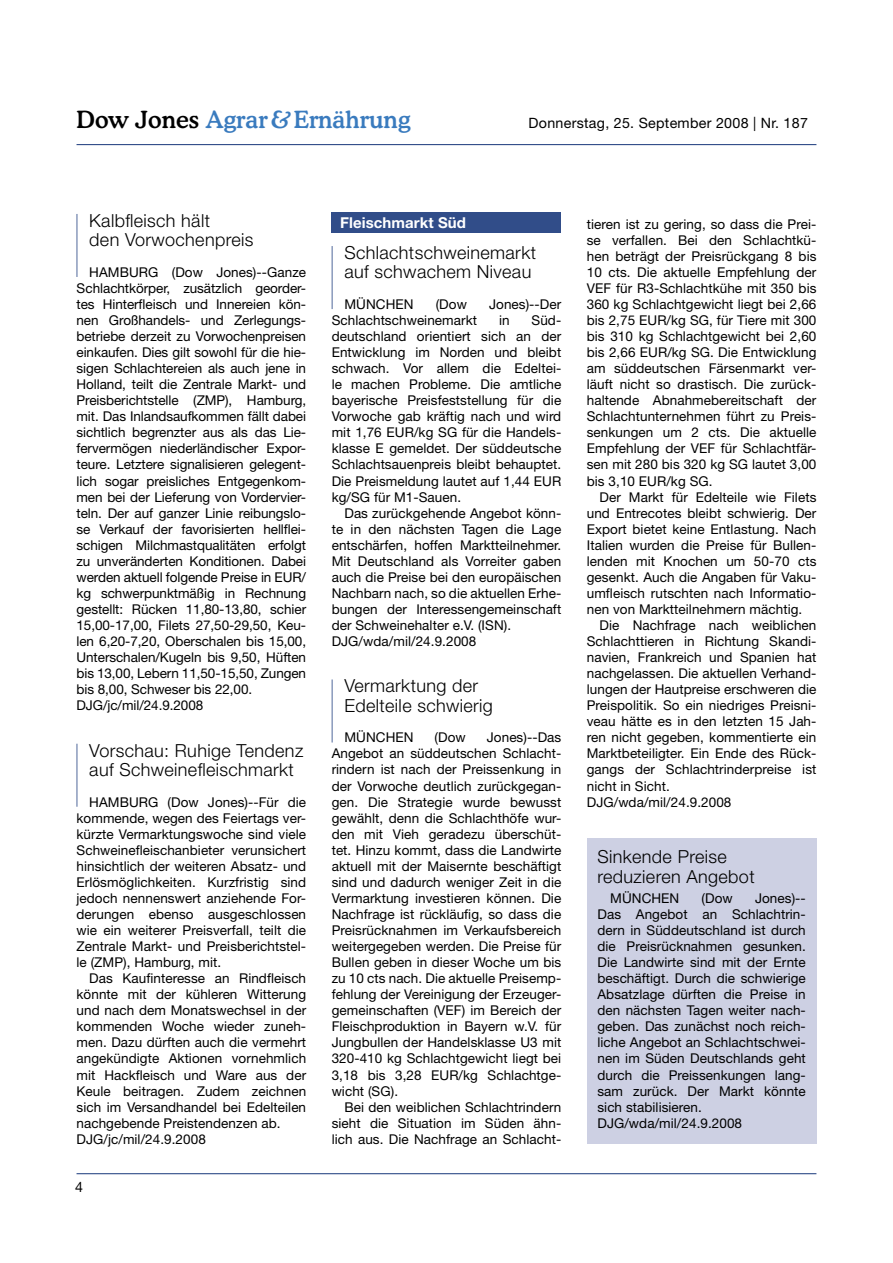
<style>
.page{position:relative;width:893px;height:1263px;background:#fff}
.page>*{position:absolute;margin:0;border:0;box-sizing:border-box;transform-origin:0 0}
.t1{font:500 23.7px "Dow Jones Cooper";color:#3a7bbe}
.t2{font:300 18px/19.5px "Helvetica Neue LT";letter-spacing:.02em;color:#000}
.t3{font:700 15px "Helvetica Neue LT";letter-spacing:.005em;color:#fff}
.t4{font:14.25px "Helvetica Neue LT";letter-spacing:.02em;color:#000}
.t5{font:13.5px/16px "Helvetica Neue LT";letter-spacing:.005em;color:#000;text-align:justify}
.s1{color:#000}
</style>
<div class="page">
<hr style="left:77px;top:1173px;width:739px;height:1px;background:#314d89">
<hr style="left:77px;top:144px;width:739px;height:1px;background:#314d89">
<div style="left:332px;top:213px;width:229px;height:20px;background:#314d89"></div>
<hr style="left:332px;top:246px;width:1px;height:63px;background:#314d89">
<hr style="left:332px;top:679px;width:1px;height:63px;background:#314d89">
<div style="left:587px;top:839px;width:229px;height:305px;background:#cdd0e3"></div>
<hr style="left:77px;top:214px;width:1px;height:63px;background:#314d89">
<hr style="left:77px;top:744px;width:1px;height:63px;background:#314d89">
<h1 class="t1" style="left:77px;top:103px;width:336px"><span class="s1">Dow Jones</span> Agrar &amp; Ernährung</h1>
<p class="t4" style="left:529px;top:114px;width:281px">Donnerstag, 25. September 2008 | Nr. 187</p>
<h2 class="t2" style="left:89px;top:210px;width:166px">Kalbfleisch hält<br>den Vorwochenpreis</h2>
<p class="t5" style="left:77px;top:264px;width:231px;text-align:left;text-indent:13px">HAMBURG (Dow Jones)--Ganze Schlachtkörper, zusätzlich georder&shy;tes Hinterfleisch und Innereien kön&shy;nen Großhandels- und Zerlegungs&shy;betriebe derzeit zu Vorwochenpreisen einkaufen. Dies gilt sowohl für die hie&shy;sigen Schlachtereien als auch jene in Holland, teilt die Zentrale Markt- und Preisberichtstelle (ZMP), Hamburg, mit. Das Inlandsaufkommen fällt dabei sichtlich begrenzter aus als das Lie&shy;fervermögen niederländischer Expor&shy;teure. Letztere signalisieren gelegent&shy;lich sogar preisliches Entgegenkom&shy;men bei der Lieferung von Vordervier&shy;teln. Der auf ganzer Linie reibungslo&shy;se Verkauf der favorisierten hellflei&shy;schigen Milchmastqualitäten erfolgt zu unveränderten Konditionen. Dabei werden aktuell folgende Preise in EUR/ kg schwerpunktmäßig in Rechnung gestellt: Rücken 11,80-13,80, schier 15,00-17,00, Filets 27,50-29,50, Keu&shy;len 6,20-7,20, Oberschalen bis 15,00, Unterschalen/Kugeln bis 9,50, Hüften bis 13,00, Lebern 11,50-15,50, Zungen bis 8,00, Schweser bis 22,00.<br>DJG/jc/mil/24.9.2008</p>
<h2 class="t2" style="left:89px;top:740px;width:216px">Vorschau: Ruhige Tendenz auf Schweinefleischmarkt</h2>
<p class="t5" style="left:77px;top:793px;width:231px;text-indent:13px">HAMBURG (Dow Jones)--Für die kommende, wegen des Feiertags ver&shy;kürzte Vermarktungswoche sind viele Schweinefleischanbieter verunsichert hinsichtlich der weiteren Absatz- und Erlösmöglichkeiten. Kurzfristig sind jedoch nennenswert anziehende For&shy;derungen ebenso ausgeschlossen wie ein weiterer Preisverfall, teilt die Zentrale Markt- und Preisberichtstel&shy;le (ZMP), Hamburg, mit.</p>
<p class="t5" style="left:77px;top:970px;width:231px;text-align:left;text-indent:13px">Das Kaufinteresse an Rindfleisch könnte mit der kühleren Witterung und nach dem Monatswechsel in der kommenden Woche wieder zuneh&shy;men. Dazu dürften auch die vermehrt angekündigte Aktionen vornehmlich mit Hackfleisch und Ware aus der Keule beitragen. Zudem zeichnen sich im Versandhandel bei Edelteilen nachgebende Preistendenzen ab.<br>DJG/jc/mil/24.9.2008</p>
<p class="t4" style="left:75px;top:1178px;width:9px">4</p>
<p class="t3" style="left:340px;top:213px;width:127px">Fleischmarkt Süd</p>
<h2 class="t2" style="left:344px;top:242px;width:193px">Schlachtschweinemarkt auf schwachem Niveau</h2>
<p class="t5" style="left:344px;top:296px;width:71px">MÜNCHEN</p>
<p class="t5" style="left:436px;top:296px;width:33px">(Dow</p>
<p class="t5" style="left:489px;top:296px;width:74px">Jones)--Der</p>
<p class="t5" style="left:332px;top:312px;width:147px">Schlachtschweinemarkt</p>
<p class="t5" style="left:499px;top:312px;width:12px">in</p>
<p class="t5" style="left:332px;top:312px;width:231px;text-indent:200px">Süd&shy;deutschland orientiert sich an der Entwicklung im Norden und bleibt schwach. Vor allem die Edeltei&shy;le machen Probleme. Die amtliche bayerische Preisfeststellung für die Vorwoche gab kräftig nach und wird mit 1,76 EUR/kg SG für die Handels&shy;klasse E gemeldet. Der süddeutsche Schlachtsauenpreis bleibt behauptet.<br>Die Preismeldung lautet auf 1,44 EUR kg/SG für M1-Sauen.</p>
<p class="t5" style="left:332px;top:505px;width:231px;text-align:left;text-indent:13px">Das zurückgehende Angebot könn&shy;te in den nächsten Tagen die Lage entschärfen, hoffen Marktteilnehmer.<br>Mit Deutschland als Vorreiter gaben auch die Preise bei den europäischen Nachbarn nach, so die aktuellen Erhe&shy;bungen der Interessengemeinschaft der Schweinehalter e.V. (ISN).<br>DJG/wda/mil/24.9.2008</p>
<h2 class="t2" style="left:344px;top:676px;width:150px">Vermarktung der<br>Edelteile schwierig</h2>
<p class="t5" style="left:344px;top:729px;width:71px">MÜNCHEN</p>
<p class="t5" style="left:435px;top:729px;width:33px">(Dow</p>
<p class="t5" style="left:332px;top:729px;width:231px;text-indent:155px">Jones)--Das Angebot an süddeutschen Schlacht&shy;rindern ist nach der Preissenkung in der Vorwoche deutlich zurückgegan&shy;gen. Die Strategie wurde bewusst gewählt, denn die Schlachthöfe wur&shy;den mit Vieh geradezu überschüt&shy;tet. Hinzu kommt, dass die Landwirte aktuell mit der Maisernte beschäftigt sind und dadurch weniger Zeit in die Vermarktung investieren können. Die Nachfrage ist rückläufig, so dass die Preisrücknahmen im Verkaufsbereich weitergegeben werden. Die Preise für Bullen geben in dieser Woche um bis zu 10 cts nach. Die aktuelle Preisemp&shy;fehlung der Vereinigung der Erzeuger&shy;gemeinschaften (VEF) im Bereich der Fleischproduktion in Bayern w.V. für Jungbullen der Handelsklasse U3 mit 320-410 kg Schlachtgewicht liegt bei 3,18 bis 3,28 EUR/kg Schlachtge&shy;wicht (SG).</p>
<p class="t5" style="left:332px;top:1098px;width:231px;text-indent:13px">Bei den weiblichen Schlachtrindern sieht die Situation im Süden ähn&shy;lich aus. Die Nachfrage an Schlacht-</p>
<p class="t5" style="left:587px;top:216px;width:231px">tieren ist zu gering, so dass die Prei&shy;se verfallen. Bei den Schlachtkü&shy;hen beträgt der Preisrückgang 8 bis 10 cts. Die aktuelle Empfehlung der VEF für R3-Schlachtkühe mit 350 bis 360 kg Schlachtgewicht liegt bei 2,66 bis 2,75 EUR/kg SG, für Tiere mit 300 bis 310 kg Schlachtgewicht bei 2,60 bis 2,66 EUR/kg SG. Die Entwicklung am süddeutschen Färsenmarkt ver&shy;läuft nicht so drastisch. Die zurück&shy;haltende Abnahmebereitschaft der Schlachtunternehmen führt zu Preis&shy;senkungen um 2 cts. Die aktuelle Empfehlung der VEF für Schlachtfär&shy;sen mit 280 bis 320 kg SG lautet 3,00 bis 3,10 EUR/kg SG.</p>
<p class="t5" style="left:587px;top:489px;width:231px;text-indent:13px">Der Markt für Edelteile wie Filets und Entrecotes bleibt schwierig. Der Export bietet keine Entlastung. Nach Italien wurden die Preise für Bullen&shy;lenden mit Knochen um 50-70 cts gesenkt. Auch die Angaben für Vaku&shy;umfleisch rutschten nach Informatio&shy;nen von Marktteilnehmern mächtig.</p>
<p class="t5" style="left:587px;top:617px;width:231px;text-align:left;text-indent:13px">Die Nachfrage nach weiblichen Schlachttieren in Richtung Skandi&shy;navien, Frankreich und Spanien hat nachgelassen. Die aktuellen Verhand&shy;lungen der Hautpreise erschweren die Preispolitik. So ein niedriges Preisni&shy;veau hätte es in den letzten 15 Jah&shy;ren nicht gegeben, kommentierte ein Marktbeteiligter. Ein Ende des Rück&shy;gangs der Schlachtrinderpreise ist nicht in Sicht.<br>DJG/wda/mil/24.9.2008</p>
<h2 class="t2" style="left:597px;top:847px;width:159px">Sinkende Preise reduzieren Angebot</h2>
<p class="t5" style="left:610px;top:890px;width:71px">MÜNCHEN</p>
<p class="t5" style="left:702px;top:890px;width:33px">(Dow</p>
<p class="t5" style="left:597px;top:890px;width:210px;text-align:left;text-indent:158px">Jones)--<br>Das Angebot an Schlachtrin&shy;dern in Süddeutschland ist durch die Preisrücknahmen gesunken.<br>Die Landwirte sind mit der Ernte beschäftigt. Durch die schwierige<br>Absatzlage dürften die Preise in den nächsten Tagen weiter nach&shy;geben. Das zunächst noch reich&shy;liche Angebot an Schlachtschwei&shy;nen im Süden Deutschlands geht durch die Preissenkungen lang&shy;sam zurück. Der Markt könnte sich stabilisieren.<br>DJG/wda/mil/24.9.2008</p>
</div>
